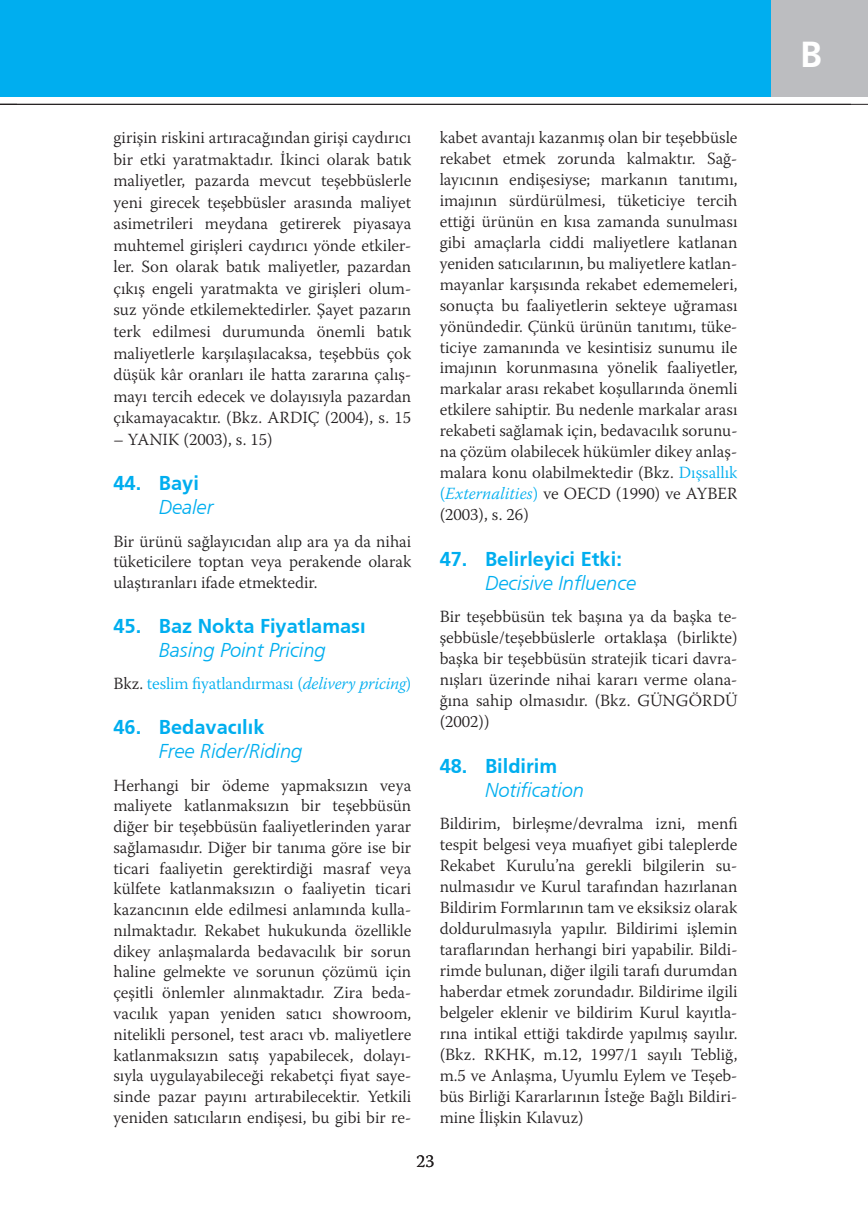
<style>
.page{position:relative;width:868px;height:1225px;background:#fff}
.page>*{position:absolute;margin:0;border:0;box-sizing:border-box;transform-origin:0 0}
.t1{font:700 36px "Frutiger";color:#fff}
.t2{font:700 20px "Frutiger";color:#00aeef}
.t3{font:italic 300 20px "Frutiger";color:#00aeef}
.t4{font:300 18px "Warnock Pro";color:#231f20}
.t5{font:300 17px/21px "Warnock Pro";color:#231f20;text-align:justify}
.t6{font:300 17px "Warnock Pro";letter-spacing:-.01em;color:#00aeef}
.s1{color:#231f20}
.s2{font-style:italic}
.s3{color:#00aeef}
.s4{font-style:italic;color:#00aeef}
</style>
<div class="page">
<div style="left:0;top:0;width:867px;height:96px;background:#00aeef"></div>
<hr style="left:0;top:104px;width:867px;height:1px;background:#231f20">
<div style="left:771px;top:0;width:96px;height:96px;background:#bcbdc0"></div>
<p class="t5" style="left:113px;top:126px;width:299px;line-height:21.6px">girişin riskini artıracağından girişi caydırıcı bir etki yaratmaktadır. İkinci olarak batık maliyetler, pazarda mevcut teşebbüslerle yeni girecek teşebbüsler arasında maliyet asimetrileri meydana getirerek piyasaya muhtemel girişleri caydırıcı yönde etkiler&shy;ler. Son olarak batık maliyetler, pazardan çıkış engeli yaratmakta ve girişleri olum&shy;suz yönde etkilemektedirler. Şayet pazarın terk edilmesi durumunda önemli batık maliyetlerle karşılaşılacaksa, teşebbüs çok düşük kâr oranları ile hatta zararına çalış&shy;mayı tercih edecek ve dolayısıyla pazardan çıkamayacaktır. (Bkz. ARDIÇ (2004), s. 15</p>
<p class="t5" style="left:113px;top:428px;width:161px">– YANIK (2003), s. 15)</p>
<p class="t2" style="left:113px;top:471px;width:87px">44. Bayi</p>
<p class="t3" style="left:159px;top:496px;width:56px">Dealer</p>
<p class="t5" style="left:113px;top:530px;width:299px">Bir ürünü sağlayıcıdan alıp ara ya da nihai tüketicilere toptan veya perakende olarak ulaştıranları ifade etmektedir.</p>
<p class="t2" style="left:113px;top:614px;width:254px">45. Baz Nokta Fiyatlaması</p>
<p class="t3" style="left:159px;top:639px;width:168px">Basing Point Pricing</p>
<p class="t6" style="left:113px;top:673px;width:299px"><span class="s1">Bkz.</span> teslim fiyatlandırması (<span class="s2">delivery pricing</span>)</p>
<p class="t2" style="left:113px;top:715px;width:152px">46. Bedavacılık</p>
<p class="t3" style="left:159px;top:740px;width:145px">Free Rider/Riding</p>
<p class="t5" style="left:113px;top:774px;width:299px">Herhangi bir ödeme yapmaksızın veya maliyete katlanmaksızın bir teşebbüsün diğer bir teşebbüsün faaliyetlerinden yarar sağlamasıdır. Diğer bir tanıma göre ise bir ticari faaliyetin gerektirdiği masraf veya külfete katlanmaksızın o faaliyetin ticari kazancının elde edilmesi anlamında kulla&shy;nılmaktadır. Rekabet hukukunda özellikle dikey anlaşmalarda bedavacılık bir sorun haline gelmekte ve sorunun çözümü için çeşitli önlemler alınmaktadır. Zira beda&shy;vacılık yapan yeniden satıcı showroom, nitelikli personel, test aracı vb. maliyetlere katlanmaksızın satış yapabilecek, dolayı&shy;sıyla uygulayabileceği rekabetçi fiyat saye&shy;sinde pazar payını artırabilecektir. Yetkili yeniden satıcıların endişesi, bu gibi bir re-</p>
<p class="t5" style="left:439px;top:126px;width:299px">kabet avantajı kazanmış olan bir teşebbüsle rekabet etmek zorunda kalmaktır. Sağ&shy;layıcının endişesiyse; markanın tanıtımı, imajının sürdürülmesi, tüketiciye tercih ettiği ürünün en kısa zamanda sunulması gibi amaçlarla ciddi maliyetlere katlanan yeniden satıcılarının, bu maliyetlere katlan&shy;mayanlar karşısında rekabet edememeleri, sonuçta bu faaliyetlerin sekteye uğraması yönündedir. Çünkü ürünün tanıtımı, tüke&shy;ticiye zamanında ve kesintisiz sunumu ile imajının korunmasına yönelik faaliyetler, markalar arası rekabet koşullarında önemli etkilere sahiptir. Bu nedenle markalar arası rekabeti sağlamak için, bedavacılık sorunu&shy;na çözüm olabilecek hükümler dikey anlaş&shy;malara konu olabilmektedir (Bkz. <span class="s3">Dışsallık (</span><span class="s4">Externalities</span><span class="s3">)</span> ve OECD (1990) ve AYBER (2003), s. 26)</p>
<p class="t2" style="left:439px;top:547px;width:184px">47. Belirleyici Etki:</p>
<p class="t3" style="left:485px;top:572px;width:153px">Decisive Influence</p>
<p class="t5" style="left:439px;top:606px;width:299px">Bir teşebbüsün tek başına ya da başka te&shy;şebbüsle/teşebbüslerle ortaklaşa (birlikte) başka bir teşebbüsün stratejik ticari davra&shy;nışları üzerinde nihai kararı verme olana&shy;ğına sahip olmasıdır. (Bkz. GÜNGÖRDÜ (2002))</p>
<p class="t2" style="left:439px;top:754px;width:119px">48. Bildirim</p>
<p class="t3" style="left:485px;top:778px;width:100px">Notification</p>
<p class="t5" style="left:439px;top:813px;width:299px">Bildirim, birleşme/devralma izni, menfi tespit belgesi veya muafiyet gibi taleplerde Rekabet Kurulu’na gerekli bilgilerin su&shy;nulmasıdır ve Kurul tarafından hazırlanan Bildirim Formlarının tam ve eksiksiz olarak doldurulmasıyla yapılır. Bildirimi işlemin taraflarından herhangi biri yapabilir. Bildi&shy;rimde bulunan, diğer ilgili tarafı durumdan haberdar etmek zorundadır. Bildirime ilgili belgeler eklenir ve bildirim Kurul kayıtla&shy;rına intikal ettiği takdirde yapılmış sayılır. (Bkz. RKHK, m.12, 1997/1 sayılı Tebliğ, m.5 ve Anlaşma, Uyumlu Eylem ve Teşeb&shy;büs Birliği Kararlarının İsteğe Bağlı Bildiri&shy;mine İlişkin Kılavuz)</p>
<p class="t4" style="left:416px;top:1149px;width:19px">23</p>
<h1 class="t1" style="left:800px;top:33px;width:23px">B</h1>
</div>
